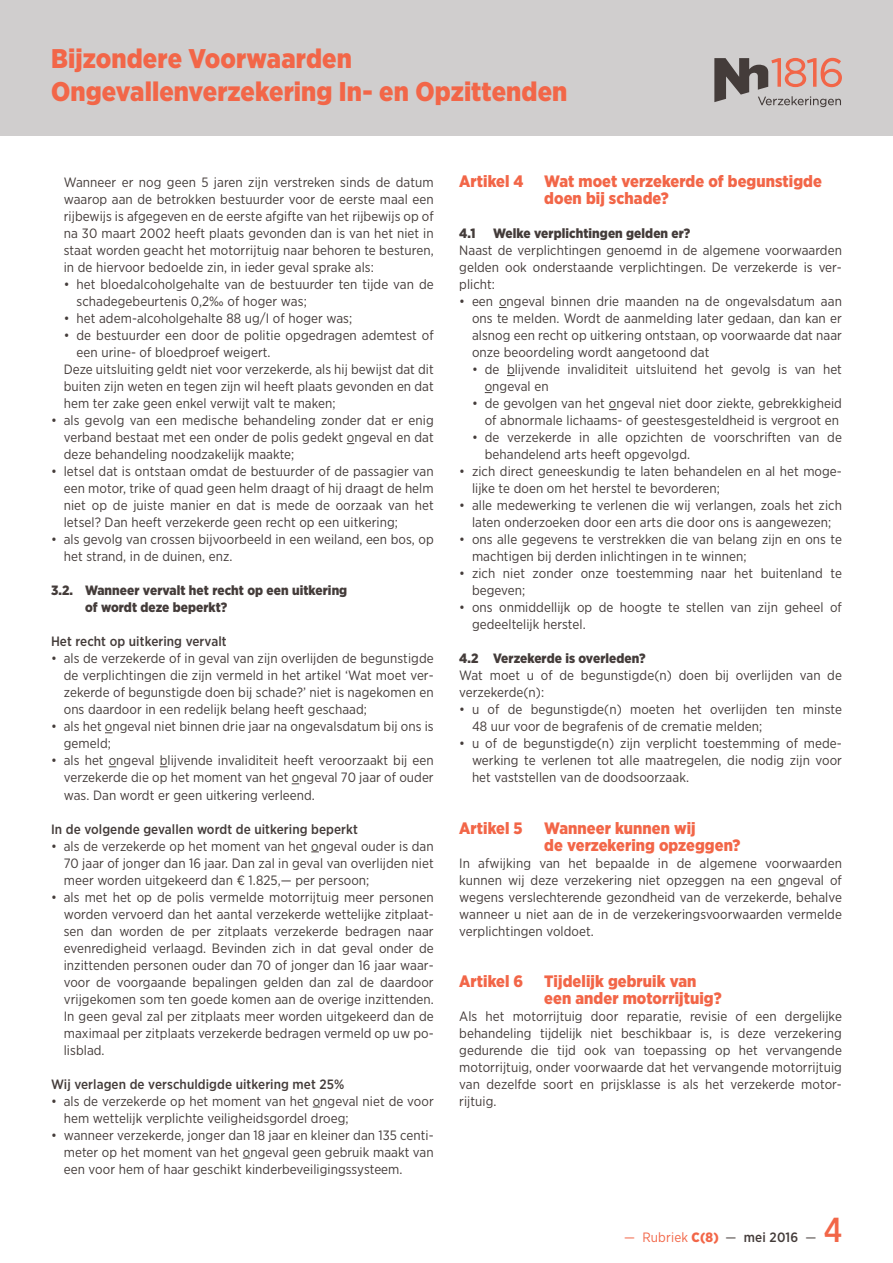
<style>
.page{position:relative;width:893px;height:1263px;background:#fff}
.page>*{position:absolute;margin:0;border:0;box-sizing:border-box;transform-origin:0 0}
.t1{font:500 34.5px "Gotham Narrow";color:#f26648}
.t2{font:900 27px "Gotham Narrow";letter-spacing:.005em;color:#f26648}
.t3{font:900 16.5px "Gotham Narrow";letter-spacing:.005em;color:#f26648}
.t4{font:13.5px/17px "Gotham Narrow";letter-spacing:.005em;color:#443c3a;text-align:justify}
.t5{font:900 13.5px "Gotham Narrow";letter-spacing:.005em;color:#443c3a}
.t6{font:500 13.5px "Gotham Narrow";letter-spacing:.005em;color:#443c3a}
.t7{font:13.5px "Gotham Narrow";letter-spacing:.015em;color:#f26648}
.s1{font-weight:900}
.s2{color:#443c3a}
.s3{font-weight:500;color:#443c3a}
</style>
<div class="page">
<div style="left:0;top:0;width:893px;height:136px;background:#d0cece"></div>
<svg style="left:714px;top:58px;width:128px;height:49px"></svg>
<p class="t2" style="left:51px;top:40px;width:302px">Bijzondere Voorwaarden</p>
<p class="t2" style="left:51px;top:73px;width:518px">Ongevallenverzekering In- en Opzittenden</p>
<p class="t4" style="left:64px;top:174px;width:371px">Wanneer er nog geen 5 jaren zijn verstreken sinds de datum waarop aan de betrokken bestuurder voor de eerste maal een rijbewijs is afgegeven en de eerste afgifte van het rijbewijs op of na 30 maart 2002 heeft plaats gevonden dan is van het niet in staat worden geacht het motorrijtuig naar behoren te besturen, in de hiervoor bedoelde zin, in ieder geval sprake als:</p>
<p class="t4" style="left:77px;top:276px;width:359px;text-indent:-13px">• het bloedalcoholgehalte van de bestuurder ten tijde van de schadegebeurtenis 0,2‰ of hoger was;</p>
<p class="t4" style="left:64px;top:310px;width:290px">• het adem-alcoholgehalte 88 ug/I of hoger was;</p>
<p class="t4" style="left:77px;top:327px;width:359px;text-indent:-13px">• de bestuurder een door de politie opgedragen ademtest of een urine- of bloedproef weigert.</p>
<p class="t4" style="left:64px;top:361px;width:371px">Deze uitsluiting geldt niet voor verzekerde, als hij bewijst dat dit buiten zijn weten en tegen zijn wil heeft plaats gevonden en dat hem ter zake geen enkel verwijt valt te maken;</p>
<p class="t4" style="left:64px;top:412px;width:371px;text-indent:-13px">• als gevolg van een medische behandeling zonder dat er enig verband bestaat met een onder de polis gedekt ongeval en dat deze behandeling noodzakelijk maakte;</p>
<p class="t4" style="left:64px;top:463px;width:371px;text-indent:-13px">• letsel dat is ontstaan omdat de bestuurder of de passagier van een motor, trike of quad geen helm draagt of hij draagt de helm niet op de juiste manier en dat is mede de oorzaak van het letsel? Dan heeft verzekerde geen recht op een uitkering;</p>
<p class="t4" style="left:64px;top:531px;width:371px;text-indent:-13px">• als gevolg van crossen bijvoorbeeld in een weiland, een bos, op het strand, in de duinen, enz.</p>
<p class="t5" style="left:51px;top:582px;width:298px">3.2. Wanneer vervalt het recht op een uitkering</p>
<p class="t5" style="left:85px;top:599px;width:144px">of wordt deze beperkt?</p>
<p class="t6" style="left:51px;top:633px;width:177px">Het recht op uitkering vervalt</p>
<p class="t4" style="left:64px;top:650px;width:371px;text-indent:-13px">• als de verzekerde of in geval van zijn overlijden de begunstigde de verplichtingen die zijn vermeld in het artikel ‘Wat moet ver&shy;zekerde of begunstigde doen bij schade?’ niet is nagekomen en ons daardoor in een redelijk belang heeft geschaad;</p>
<p class="t4" style="left:64px;top:718px;width:371px;text-indent:-13px">• als het ongeval niet binnen drie jaar na ongevalsdatum bij ons is gemeld;</p>
<p class="t4" style="left:64px;top:752px;width:371px;text-indent:-13px">• als het ongeval blijvende invaliditeit heeft veroorzaakt bij een verzekerde die op het moment van het ongeval 70 jaar of ouder was. Dan wordt er geen uitkering verleend.</p>
<p class="t6" style="left:51px;top:820px;width:308px">In de volgende gevallen wordt de uitkering beperkt</p>
<p class="t4" style="left:64px;top:837px;width:371px;text-indent:-13px">• als de verzekerde op het moment van het ongeval ouder is dan 70 jaar of jonger dan 16 jaar. Dan zal in geval van overlijden niet meer worden uitgekeerd dan € 1.825,— per persoon;</p>
<p class="t4" style="left:64px;top:888px;width:371px;text-indent:-13px">• als met het op de polis vermelde motorrijtuig meer personen worden vervoerd dan het aantal verzekerde wettelijke zitplaat&shy;sen dan worden de per zitplaats verzekerde bedragen naar evenredigheid verlaagd. Bevinden zich in dat geval onder de inzittenden personen ouder dan 70 of jonger dan 16 jaar waar&shy;voor de voorgaande bepalingen gelden dan zal de daardoor vrijgekomen som ten goede komen aan de overige inzittenden.<br>In geen geval zal per zitplaats meer worden uitgekeerd dan de maximaal per zitplaats verzekerde bedragen vermeld op uw po&shy;lisblad.</p>
<p class="t6" style="left:51px;top:1075px;width:295px">Wij verlagen de verschuldigde uitkering met 25%</p>
<p class="t4" style="left:64px;top:1092px;width:371px;text-indent:-13px">• als de verzekerde op het moment van het ongeval niet de voor hem wettelijk verplichte veiligheidsgordel droeg;</p>
<p class="t4" style="left:64px;top:1126px;width:371px;text-indent:-13px">• wanneer verzekerde, jonger dan 18 jaar en kleiner dan 135 centi&shy;meter op het moment van het ongeval geen gebruik maakt van een voor hem of haar geschikt kinderbeveiligingssysteem.</p>
<p class="t3" style="left:459px;top:170px;width:66px">Artikel 4</p>
<p class="t3" style="left:544px;top:170px;width:279px">Wat moet verzekerde of begunstigde</p>
<p class="t3" style="left:544px;top:187px;width:126px">doen bij schade?</p>
<p class="t5" style="left:459px;top:224px;width:18px">4.1</p>
<p class="t5" style="left:493px;top:224px;width:199px">Welke verplichtingen gelden er?</p>
<p class="t4" style="left:459px;top:242px;width:384px">Naast de verplichtingen genoemd in de algemene voorwaarden gelden ook onderstaande verplichtingen. De verzekerde is ver&shy;plicht:</p>
<p class="t4" style="left:472px;top:293px;width:371px;text-indent:-13px">• een ongeval binnen drie maanden na de ongevalsdatum aan ons te melden. Wordt de aanmelding later gedaan, dan kan er alsnog een recht op uitkering ontstaan, op voorwaarde dat naar onze beoordeling wordt aangetoond dat</p>
<p class="t4" style="left:485px;top:361px;width:359px;text-indent:-13px">• de blijvende invaliditeit uitsluitend het gevolg is van het ongeval en</p>
<p class="t4" style="left:472px;top:395px;width:371px;text-align:right">• de gevolgen van het ongeval niet door ziekte, gebrekkigheid of abnormale lichaams- of geestesgesteldheid is vergroot en</p>
<p class="t4" style="left:485px;top:429px;width:359px;text-indent:-13px">• de verzekerde in alle opzichten de voorschriften van de behandelend arts heeft opgevolgd.</p>
<p class="t4" style="left:472px;top:463px;width:371px;text-indent:-13px">• zich direct geneeskundig te laten behandelen en al het moge&shy;lijke te doen om het herstel te bevorderen;</p>
<p class="t4" style="left:459px;top:497px;width:384px;text-align:center">• alle medewerking te verlenen die wij verlangen, zoals het zich laten onderzoeken door een arts die door ons is aangewezen;</p>
<p class="t4" style="left:472px;top:531px;width:371px;text-indent:-13px">• ons alle gegevens te verstrekken die van belang zijn en ons te machtigen bij derden inlichtingen in te winnen;</p>
<p class="t4" style="left:472px;top:565px;width:371px;text-indent:-13px">• zich niet zonder onze toestemming naar het buitenland te begeven;</p>
<p class="t4" style="left:472px;top:599px;width:371px;text-indent:-13px">• ons onmiddellijk op de hoogte te stellen van zijn geheel of gedeeltelijk herstel.</p>
<p class="t5" style="left:459px;top:650px;width:188px">4.2 Verzekerde is overleden?</p>
<p class="t4" style="left:459px;top:667px;width:384px">Wat moet u of de begunstigde(n) doen bij overlijden van de verzekerde(n):</p>
<p class="t4" style="left:472px;top:701px;width:371px;text-indent:-13px">• u of de begunstigde(n) moeten het overlijden ten minste<br>48 uur voor de begrafenis of de crematie melden;</p>
<p class="t4" style="left:472px;top:735px;width:371px;text-indent:-13px">• u of de begunstigde(n) zijn verplicht toestemming of mede&shy;werking te verlenen tot alle maatregelen, die nodig zijn voor het vaststellen van de doodsoorzaak.</p>
<p class="t3" style="left:459px;top:817px;width:65px">Artikel 5</p>
<p class="t3" style="left:544px;top:817px;width:153px">Wanneer kunnen wij</p>
<p class="t3" style="left:544px;top:834px;width:198px">de verzekering opzeggen?</p>
<p class="t4" style="left:459px;top:854px;width:384px">In afwijking van het bepaalde in de algemene voorwaarden kunnen wij deze verzekering niet opzeggen na een ongeval of wegens verslechterende gezondheid van de verzekerde, behalve wanneer u niet aan de in de verzekeringsvoorwaarden vermelde verplichtingen voldoet.</p>
<p class="t3" style="left:459px;top:970px;width:66px">Artikel 6</p>
<p class="t3" style="left:544px;top:970px;width:154px">Tijdelijk gebruik van</p>
<p class="t3" style="left:544px;top:987px;width:179px">een ander motorrijtuig?</p>
<p class="t4" style="left:459px;top:1007px;width:384px">Als het motorrijtuig door reparatie, revisie of een dergelijke behandeling tijdelijk niet beschikbaar is, is deze verzekering gedurende die tijd ook van toepassing op het vervangende motorrijtuig, onder voorwaarde dat het vervangende motorrijtuig van dezelfde soort en prijsklasse is als het verzekerde motor&shy;rijtuig.</p>
<p class="t7" style="left:624px;top:1228px;width:194px">— Rubriek <span class="s1">C(8)</span> <span class="s2">—</span> <span class="s3">mei 2016</span> <span class="s2">—</span></p>
<p class="t1" style="left:824px;top:1208px;width:20px">4</p>
</div>
